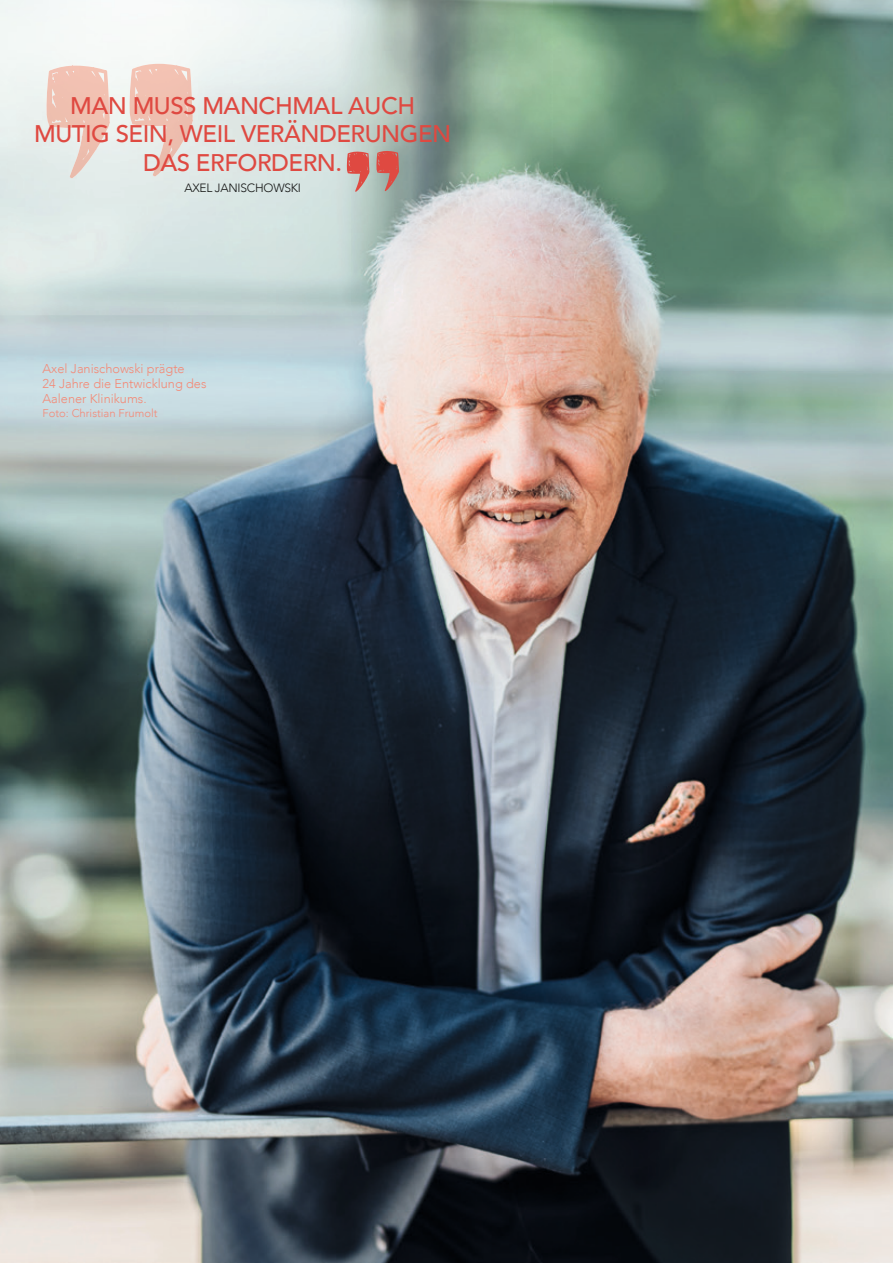
<style>
.page{position:relative;width:893px;height:1263px;background:#fff}
.page>*{position:absolute;margin:0;border:0;box-sizing:border-box;transform-origin:0 0}
.t1{font:500 24px/28.8px "Avenir";letter-spacing:-.02em;color:#df4941;text-align:center}
.t2{font:300 12.75px/15.3px "Avenir";color:#f48976}
.t3{font:300 12px "Avenir";letter-spacing:-.02em;color:#131413}
.t4{font:300 11.25px "Avenir";color:#f48976}
</style>
<div class="page">
<img style="left:0;top:0;width:893px;height:1263px">
<img style="left:0;top:0;width:553px;height:315px">
<img style="left:129px;top:64px;width:64px;height:112px">
<img style="left:46px;top:66px;width:64px;height:112px">
<svg style="left:376px;top:151px;width:23px;height:40px"></svg>
<svg style="left:347px;top:151px;width:22px;height:41px"></svg>
<h1 class="t1" style="left:34px;top:89px;width:419px">MAN MUSS MANCHMAL AUCH<br>MUTIG SEIN, WEIL VERÄNDERUNGEN<br>DAS ERFORDERN.</h1>
<p class="t3" style="left:184px;top:181px;width:118px">AXEL JANISCHOWSKI</p>
<p class="t2" style="left:43px;top:360px;width:165px">Axel Janischowski prägte<br>24 Jahre die Entwicklung des<br>Aalener Klinikums.</p>
<p class="t4" style="left:43px;top:406px;width:117px">Foto: Christian Frumolt</p>
</div>
